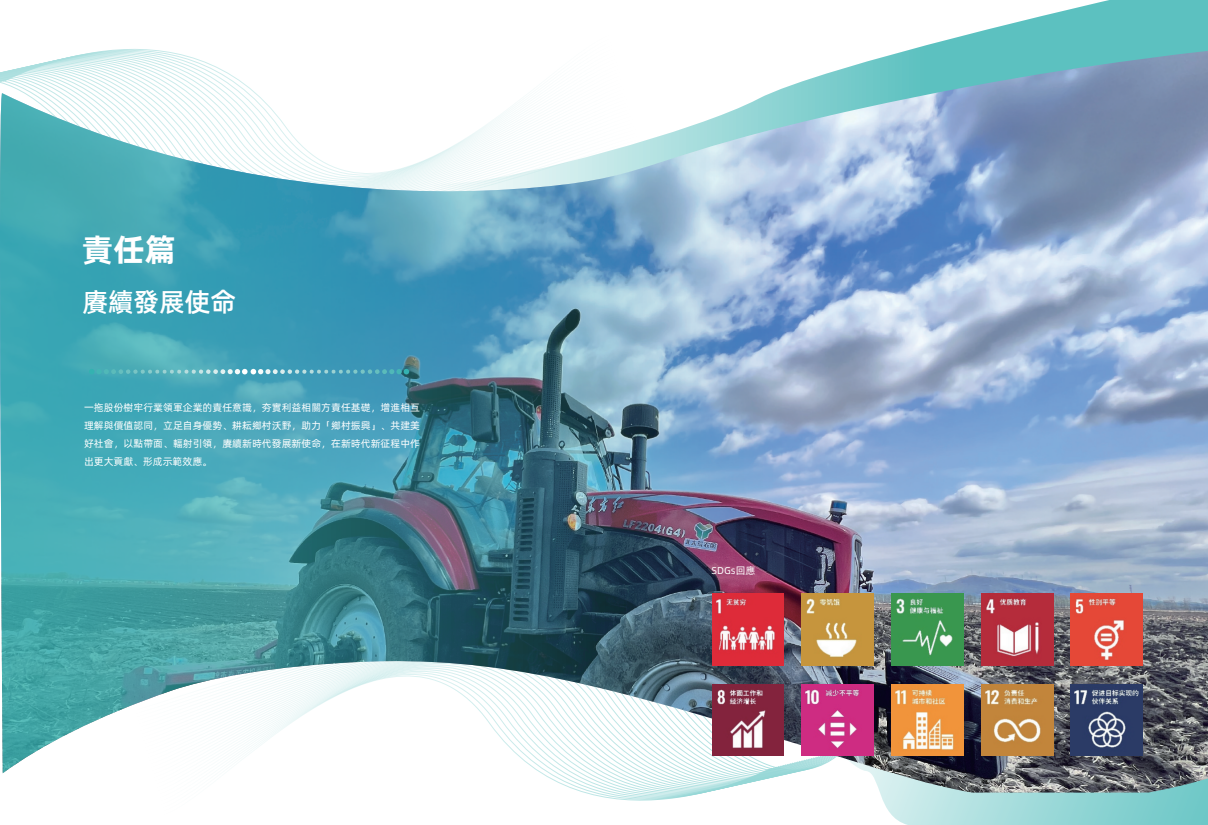
<style>
.page{position:relative;width:1208px;height:825px;background:#fff}
.page>*{position:absolute;margin:0;border:0;box-sizing:border-box;transform-origin:0 0}
.t1{font:32px "Alibaba Pu Hui Ti B";color:#fff}
.t2{font:26px "Alibaba Pu Hui Ti M";color:#fff}
.t3{font:10px/18px "Alibaba Pu Hui Ti R";letter-spacing:.005em;color:#fff;text-align:justify}
</style>
<div class="page">
<svg style="left:885px;top:805px;width:323px;height:20px;background:#9dd9d9"></svg>
<svg style="left:905px;top:0;width:303px;height:51px"></svg>
<img style="left:0;top:51px;width:1208px;height:754px">
<svg style="left:89px;top:369px;width:320px;height:5px;background:#6cb8c4"></svg>
<img style="left:712px;top:594px;width:72px;height:71px">
<img style="left:801px;top:594px;width:72px;height:71px">
<img style="left:891px;top:594px;width:72px;height:71px">
<img style="left:981px;top:594px;width:72px;height:71px">
<img style="left:1071px;top:594px;width:71px;height:71px">
<img style="left:712px;top:684px;width:72px;height:72px">
<img style="left:801px;top:684px;width:72px;height:72px">
<img style="left:891px;top:684px;width:72px;height:72px">
<img style="left:981px;top:684px;width:72px;height:72px">
<img style="left:1071px;top:684px;width:71px;height:72px">
<h1 class="t1" style="left:82px;top:225px;width:96px">責任篇</h1>
<h2 class="t2" style="left:82px;top:282px;width:155px">賡續發展使命</h2>
<p class="t3" style="left:84px;top:398px;width:337px">一拖股份樹牢行業領軍企業的責任意識，夯實利益相關方責任基礎，增進相互理解與價值認同，立足自身優勢、耕耘鄉村沃野，助力「鄉村振興」、共建美好社會，以點帶面、輻射引領，賡續新時代發展新使命，在新時代新征程中作出更大貢獻、形成示範效應。</p>
<p class="t3" style="left:711px;top:560px;width:45px">SDGs回應</p>
</div>
